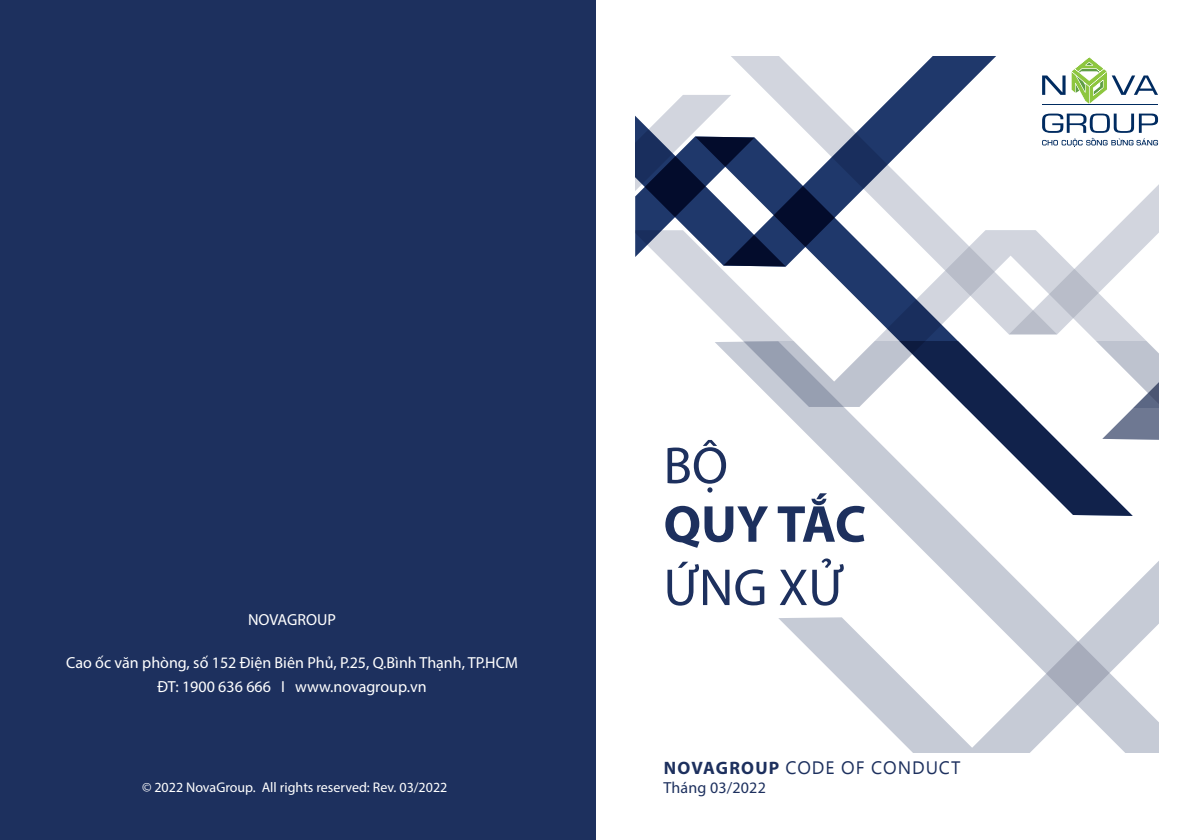
<style>
.page{position:relative;width:1191px;height:840px;background:#fff}
.page>*{position:absolute;margin:0;border:0;box-sizing:border-box;transform-origin:0 0}
.t1{font:52.4px "Myriad Pro";color:#1d305e}
.t2{font:700 52.4px "Myriad Pro";letter-spacing:-.01em;color:#1d305e}
.t3{font:18px "Myanmar Text";letter-spacing:.05em;color:#1d305e}
.t4{font:16px/24px "Myriad Pro";color:#fff;text-align:center}
.t5{font:16px "Myriad Pro";letter-spacing:.01em;color:#1d305e}
.t6{font:14px "Myriad Pro";color:#fff}
.s1{font-family:"Myriad Pro";font-weight:700}
</style>
<div class="page">
<svg style="left:812px;top:439px;width:346px;height:128px"></svg>
<svg style="left:1128px;top:530px;width:30px;height:24px"></svg>
<svg style="left:778px;top:617px;width:162px;height:134px"></svg>
<svg style="left:940px;top:554px;width:218px;height:197px"></svg>
<div style="left:0;top:0;width:595px;height:839px;background:#1d305e"></div>
<svg style="left:635px;top:57px;width:523px;height:382px"></svg>
<p class="t4" style="left:248px;top:607px;width:89px">NOVAGROUP</p>
<p class="t4" style="left:66px;top:650px;width:453px">Cao ốc văn phòng, số 152 Điện Biên Phủ, P.25, Q.Bình Thạnh, TP.HCM<br>ĐT: 1900 636 666 I www.novagroup.vn</p>
<h1 class="t1" style="left:663px;top:433px;width:66px">BỘ</h1>
<h1 class="t2" style="left:663px;top:489px;width:204px">QUY TẮC</h1>
<h1 class="t1" style="left:663px;top:555px;width:182px">ỨNG XỬ</h1>
<p class="t3" style="left:663px;top:756px;width:298px"><span class="s1">NOVAGROUP</span> CODE OF CONDUCT</p>
<p class="t6" style="left:142px;top:777px;width:307px">© 2022 NovaGroup. All rights reserved: Rev. 03/2022</p>
<p class="t5" style="left:663px;top:776px;width:104px">Tháng 03/2022</p>
</div>
